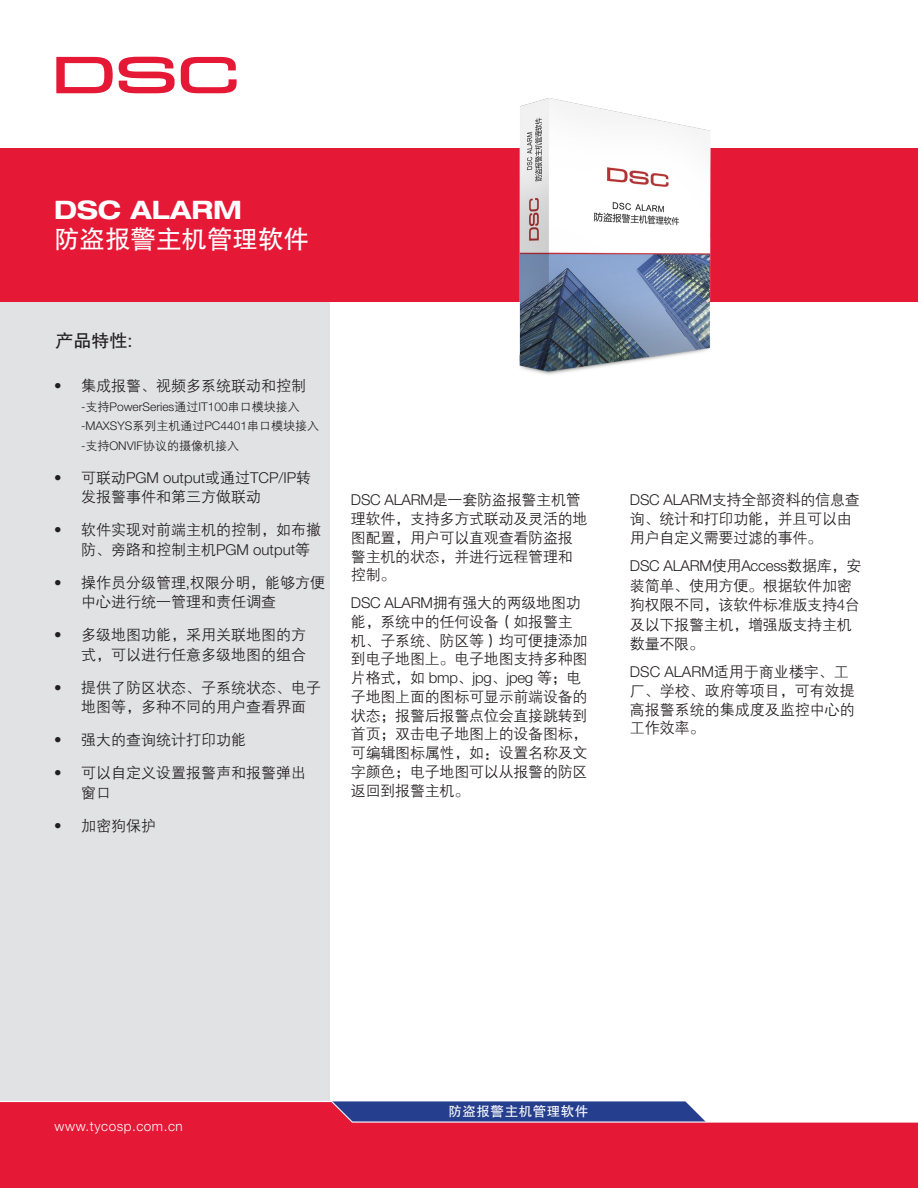
<style>
.page{position:relative;width:918px;height:1188px;background:#fff}
.page>*{position:absolute;margin:0;border:0;box-sizing:border-box;transform-origin:0 0}
.Product_Name{font:25.5px "FZHTK GBK1 0";color:#fff}
.Product_Name-2{font:700 expanded 25.5px "Helvetica Neue LT Std";color:#fff}
.Features_Title{font:18px "FZHTK GBK1 0";color:#231f20}
.Paragraph_Style{font:15px/18.8px "FZZDXJW GB1 0";letter-spacing:-.015em;color:#231f20}
.t1{font:300 13.5px "Helvetica Neue LT Pro";letter-spacing:.04em;color:#fff}
.t2{font:13.5px "FZHTK GBK1 0";letter-spacing:.04em;color:#fff}
.t3{font:300 12px/19.5px "Helvetica Neue LT Pro";color:#231f20}
.s1{font-family:"Helvetica Neue LT Pro";font-weight:300}
.s2{font-family:"FZZDXJW GB1 0";font-weight:400}
</style>
<div class="page">
<div style="left:0;top:162px;width:329px;height:1026px;background:#e1e2e4"></div>
<div style="left:0;top:148px;width:918px;height:154px;background:#e51836"></div>
<svg style="left:0;top:1100px;width:918px;height:88px;background:#d62e4e"></svg>
<svg style="left:56px;top:57px;width:57px;height:36px"></svg>
<svg style="left:119px;top:57px;width:56px;height:36px"></svg>
<svg style="left:181px;top:57px;width:56px;height:36px"></svg>
<img style="left:519px;top:98px;width:192px;height:277px">
<p class="Product_Name-2" style="left:54px;top:194px;width:189px">DSC ALARM</p>
<p class="Product_Name" style="left:54px;top:225px;width:256px">防盗报警主机管理软件</p>
<p class="Features_Title" style="left:56px;top:331px;width:78px">产品特性:</p>
<p class="Paragraph_Style" style="left:54px;top:377px;width:253px"><span class="s1">•</span> 集成报警、视频多系统联动和控制</p>
<p class="t3" style="left:81px;top:396px;width:240px">-<span class="s2">支持</span>PowerSeries<span class="s2">通过</span>IT100<span class="s2">串口模块接入</span>-MAXSYS<span class="s2">系列主机通过</span>PC4401<span class="s2">串口模块接入</span>-<span class="s2">支持</span>ONVIF<span class="s2">协议的摄像机接入</span></p>
<p class="Paragraph_Style" style="left:81px;top:468px;width:232px;line-height:19.5px;text-indent:-27px"><span class="s1">•</span> 可联动<span class="s1">PGM output</span>或通过<span class="s1">TCP/IP</span>转发报警事件和第三方做联动</p>
<p class="Paragraph_Style" style="left:81px;top:521px;width:241px;line-height:19.5px;text-indent:-27px"><span class="s1">•</span> 软件实现对前端主机的控制，如布撤防、旁路和控制主机<span class="s1">PGM output</span>等</p>
<p class="Paragraph_Style" style="left:81px;top:573px;width:246px;line-height:19.5px;text-indent:-27px"><span class="s1">•</span> 操作员分级管理<span class="s1">,</span>权限分明，能够方便中心进行统一管理和责任调查</p>
<p class="Paragraph_Style" style="left:54px;top:626px;width:253px;line-height:19.5px;text-align:right"><span class="s1">•</span> 多级地图功能，采用关联地图的方式，可以进行任意多级地图的组合</p>
<p class="Paragraph_Style" style="left:81px;top:678px;width:241px;line-height:19.5px;text-indent:-27px"><span class="s1">•</span> 提供了防区状态、子系统状态、电子地图等，多种不同的用户查看界面</p>
<p class="Paragraph_Style" style="left:54px;top:731px;width:193px"><span class="s1">•</span> 强大的查询统计打印功能</p>
<p class="Paragraph_Style" style="left:81px;top:764px;width:226px;line-height:19.5px;text-indent:-27px"><span class="s1">•</span> 可以自定义设置报警声和报警弹出窗口</p>
<p class="Paragraph_Style" style="left:54px;top:817px;width:103px"><span class="s1">•</span> 加密狗保护</p>
<p class="Paragraph_Style" style="left:351px;top:491px;width:238px"><span class="s1">DSC ALARM</span>是一套防盗报警主机管理软件，支持多方式联动及灵活的地图配置，用户可以直观查看防盗报警主机的状态，并进行远程管理和控制。</p>
<p class="Paragraph_Style" style="left:351px;top:594px;width:238px"><span class="s1">DSC ALARM</span>拥有强大的两级地图功能，系统中的任何设备（如报警主机、子系统、防区等）均可便捷添加到电子地图上。电子地图支持多种图片格式，如 <span class="s1">bmp</span>、<span class="s1">jpg</span>、<span class="s1">jpeg</span> 等；电子地图上面的图标可显示前端设备的状态；报警后报警点位会直接跳转到首页；双击电子地图上的设备图标，可编辑图标属性，如：设置名称及文字颜色；电子地图可以从报警的防区返回到报警主机。</p>
<p class="Paragraph_Style" style="left:630px;top:491px;width:231px"><span class="s1">DSC ALARM</span>支持全部资料的信息查询、统计和打印功能，并且可以由用户自定义需要过滤的事件。</p>
<p class="Paragraph_Style" style="left:630px;top:557px;width:233px;line-height:19.5px"><span class="s1">DSC ALARM</span>使用<span class="s1">Access</span>数据库，安装简单、使用方便。根据软件加密狗权限不同，该软件标准版支持<span class="s1">4</span>台及以下报警主机，增强版支持主机数量不限。</p>
<p class="Paragraph_Style" style="left:630px;top:663px;width:227px"><span class="s1">DSC ALARM</span>适用于商业楼宇、工厂、学校、政府等项目，可有效提高报警系统的集成度及监控中心的工作效率。</p>
<p class="t1" style="left:55px;top:1118px;width:130px">www.tycosp.com.cn</p>
<p class="t2" style="left:449px;top:1103px;width:141px">防盗报警主机管理软件</p>
</div>
